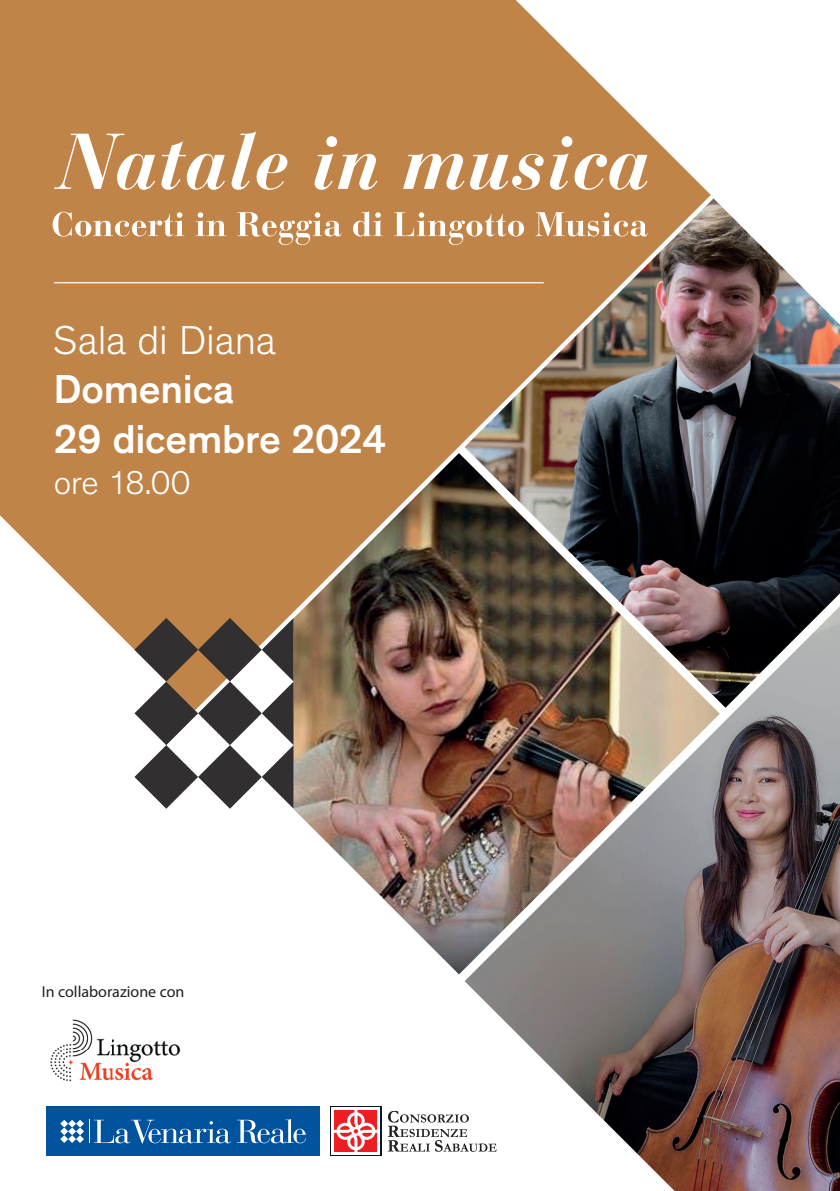
<style>
.page{position:relative;width:840px;height:1191px;background:#fff}
.page>*{position:absolute;margin:0;border:0;box-sizing:border-box;transform-origin:0 0}
.t1{font:500 41px/49.2px "Theinhardt";letter-spacing:-.005em;color:#fff}
.t2{font:300 41px "Theinhardt";letter-spacing:-.005em;color:#fff}
.t3{font:300 33.4px "Theinhardt";letter-spacing:-.005em;color:#fff}
.t4{font:16px "Myriad Pro";color:#231f20}
</style>
<div class="page">
<img style="left:293px;top:710px;width:171px;height:264px">
<img style="left:464px;top:707px;width:375px;height:484px">
<img style="left:710px;top:198px;width:129px;height:509px">
<img style="left:0;top:0;width:710px;height:710px">
<svg style="left:134px;top:614px;width:159px;height:195px"></svg>
<hr style="left:54px;top:282px;width:489px;height:1px;background:#fff">
<img style="left:50px;top:1019px;width:131px;height:63px">
<svg style="left:54px;top:131px;width:593px;height:59px"></svg>
<svg style="left:53px;top:211px;width:594px;height:34px;background:#cc9c6c"></svg>
<div style="left:46px;top:1106px;width:273px;height:50px;background:#01539e"></div>
<svg style="left:60px;top:1119px;width:171px;height:24px"></svg>
<svg style="left:237px;top:1119px;width:69px;height:24px"></svg>
<div style="left:330px;top:1106px;width:51px;height:50px;background:#071822"></div>
<div style="left:331px;top:1107px;width:49px;height:48px;background:#fff"></div>
<svg style="left:334px;top:1110px;width:43px;height:42px"></svg>
<svg style="left:387px;top:1110px;width:109px;height:41px"></svg>
<p class="t2" style="left:54px;top:316px;width:223px">Sala di Diana</p>
<p class="t1" style="left:54px;top:365px;width:334px">Domenica<br>29 dicembre 2024</p>
<p class="t3" style="left:54px;top:463px;width:138px">ore 18.00</p>
<p class="t4" style="left:42px;top:982px;width:144px">In collaborazione con</p>
</div>
